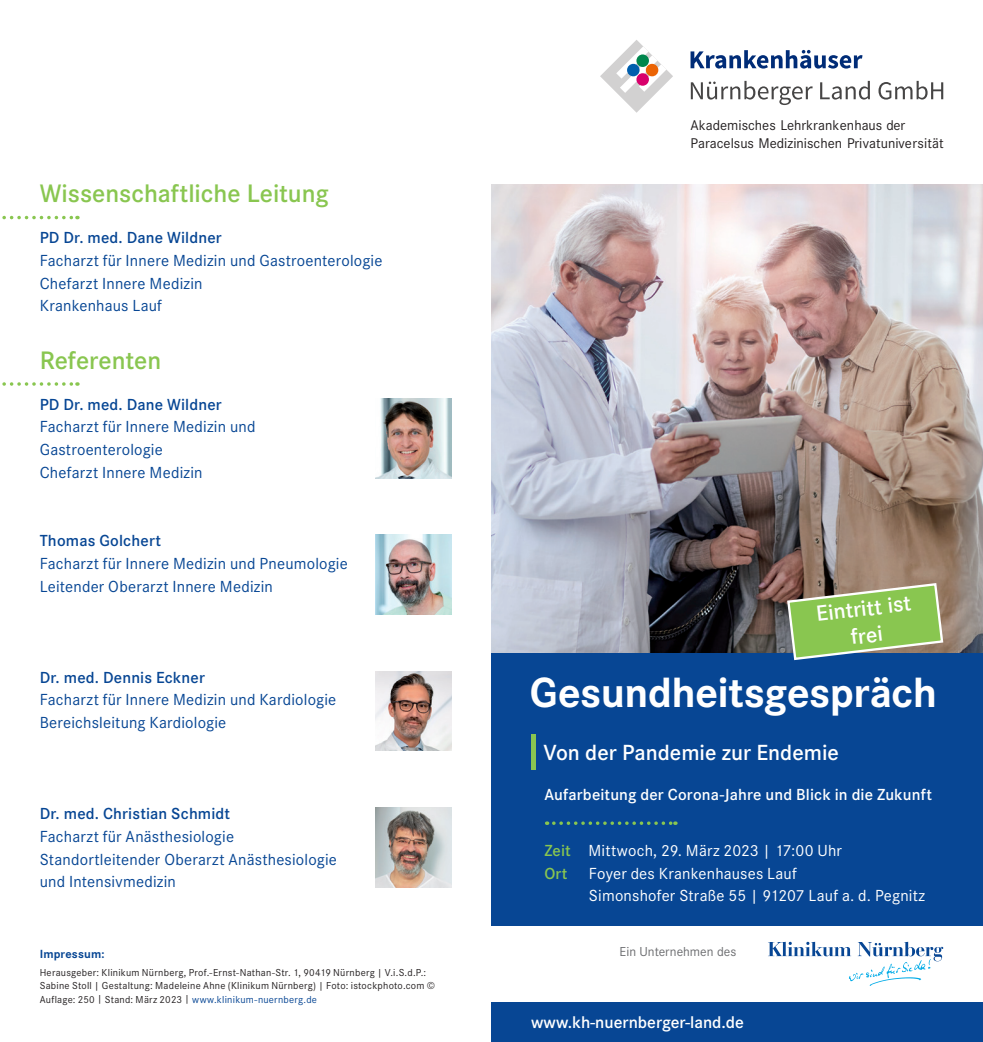
<style>
.page{position:relative;width:983px;height:1042px;background:#fff}
.page>*{position:absolute;margin:0;border:0;box-sizing:border-box;transform-origin:0 0}
.t1{font:700 43.75px "Corporate S Pro";letter-spacing:-.01em;color:#fff}
.t2{font:600 26.25px "Corporate S Pro";color:#89c650}
.t3{font:600 22.75px "Corporate S Pro";color:#fff}
.t4{font:600 22.75px/26.8px "Corporate S";color:#fff;text-align:center}
.t5{font:600 17.5px "Corporate S Pro";color:#fff}
.t6{font:16.62px/22.8px "Corporate S Pro";letter-spacing:.01em;color:#074694}
.t7{font:16.62px/22.8px "Corporate S Pro";letter-spacing:.01em;color:#fff}
.t8{font:600 16.62px "Corporate S Pro";letter-spacing:.01em;color:#074694}
.t9{font:600 16.62px "Corporate S Pro";letter-spacing:.01em;color:#fff}
.t10{font:14.53px/18.4px "Corporate S Pro";color:#231f20}
.t11{font:13.47px "Corporate S Pro";color:#6c6d70}
.t12{font:700 12.25px "Corporate S Pro";letter-spacing:.015em;color:#074694}
.t13{font:10.5px/13.1px "Corporate S Pro";letter-spacing:.02em;color:#231f20}
.s1{color:#074694}
.s2{font-weight:600;color:#89c650}
.s3{font-family:"Corporate S"}
</style>
<div class="page">
<svg style="left:2px;top:216px;width:76px;height:3px"></svg>
<svg style="left:2px;top:382px;width:76px;height:4px"></svg>
<img style="left:491px;top:185px;width:491px;height:468px">
<div style="left:491px;top:653px;width:491px;height:272px;background:#074694"></div>
<div style="left:491px;top:1002px;width:491px;height:40px;background:#074694"></div>
<div style="left:531px;top:734px;width:5px;height:36px;background:#89c650"></div>
<svg style="left:600px;top:40px;width:73px;height:73px"></svg>
<div style="left:627px;top:64px;width:12px;height:12px;background:#005ead;border-radius:50%"></div>
<div style="left:645px;top:64px;width:13px;height:12px;background:#eb6404;border-radius:50%"></div>
<div style="left:636px;top:73px;width:12px;height:13px;background:#d8006b;border-radius:50%"></div>
<div style="left:636px;top:54px;width:12px;height:13px;background:#00864d;border-radius:50%"></div>
<svg style="left:690px;top:50px;width:172px;height:19px"></svg>
<svg style="left:690px;top:81px;width:122px;height:24px"></svg>
<svg style="left:820px;top:81px;width:49px;height:19px"></svg>
<svg style="left:878px;top:81px;width:65px;height:19px"></svg>
<svg style="left:768px;top:942px;width:175px;height:44px"></svg>
<svg style="left:553px;top:821px;width:122px;height:4px"></svg>
<img style="left:376px;top:399px;width:75px;height:79px">
<img style="left:376px;top:535px;width:75px;height:79px">
<img style="left:376px;top:671px;width:75px;height:80px">
<img style="left:376px;top:807px;width:75px;height:80px">
<svg style="left:785px;top:582px;width:159px;height:79px;background:#86ad66"></svg>
<h2 class="t2" style="left:40px;top:174px;width:290px">Wissenschaftliche Leitung</h2>
<p class="t8" style="left:40px;top:225px;width:184px">PD Dr. med. Dane Wildner</p>
<p class="t6" style="left:40px;top:248px;width:344px">Facharzt für Innere Medizin und Gastroenterologie<br>Chefarzt Innere Medizin<br>Krankenhaus Lauf</p>
<h2 class="t2" style="left:40px;top:340px;width:123px">Referenten</h2>
<p class="t8" style="left:40px;top:392px;width:184px">PD Dr. med. Dane Wildner</p>
<p class="t6" style="left:40px;top:414px;width:217px">Facharzt für Innere Medizin und<br>Gastroenterologie<br>Chefarzt Innere Medizin</p>
<p class="t8" style="left:40px;top:528px;width:123px">Thomas Golchert</p>
<p class="t6" style="left:40px;top:551px;width:309px">Facharzt für Innere Medizin und Pneumologie<br>Leitender Oberarzt Innere Medizin</p>
<p class="t8" style="left:40px;top:665px;width:167px">Dr. med. Dennis Eckner</p>
<p class="t6" style="left:40px;top:687px;width:298px">Facharzt für Innere Medizin und Kardiologie<br>Bereichsleitung Kardiologie</p>
<p class="t8" style="left:40px;top:801px;width:192px">Dr. med. Christian Schmidt</p>
<p class="t6" style="left:40px;top:824px;width:299px">Facharzt für Anästhesiologie<br>Standortleitender Oberarzt Anästhesiologie und Intensivmedizin</p>
<p class="t12" style="left:40px;top:944px;width:66px">Impressum:</p>
<p class="t13" style="left:40px;top:965px;width:397px">Herausgeber: Klinikum Nürnberg, Prof.-Ernst-Nathan-Str. 1, 90419 Nürnberg | V.i.S.d.P.:<br>Sabine Stoll | Gestaltung: Madeleine Ahne (Klinikum Nürnberg) | Foto: istockphoto.com ©<br>Auflage: 250 | Stand: März 2023 | <span class="s1">www.klinikum-nuernberg.de</span></p>
<p class="t10" style="left:690px;top:114px;width:254px">Akademisches Lehrkrankenhaus der<br>Paracelsus Medizinischen Privatuniversität</p>
<h3 class="t4" style="left:814px;top:600px;width:97px;rotate:-7deg">Eintritt ist frei</h3>
<h1 class="t1" style="left:530px;top:658px;width:408px">Gesundheitsgespräch</h1>
<h3 class="t3" style="left:543px;top:736px;width:297px">Von der Pandemie zur Endemie</h3>
<p class="t9" style="left:544px;top:782px;width:389px">Aufarbeitung der Corona-Jahre und Blick in die Zukunft</p>
<p class="t7" style="left:544px;top:838px;width:299px"><span class="s2">Zeit</span> Mittwoch, 29. März 2023 <span class="s3">|</span> 17:00 Uhr<br><span class="s2">Ort</span></p>
<p class="t7" style="left:589px;top:860px;width:337px">Foyer des Krankenhauses Lauf<br>Simonshofer Straße 55 <span class="s3">|</span> 91207 Lauf a. d. Pegnitz</p>
<p class="t11" style="left:619px;top:942px;width:118px">Ein Unternehmen des</p>
<p class="t5" style="left:531px;top:1009px;width:214px">www.kh-nuernberger-land.de</p>
</div>
